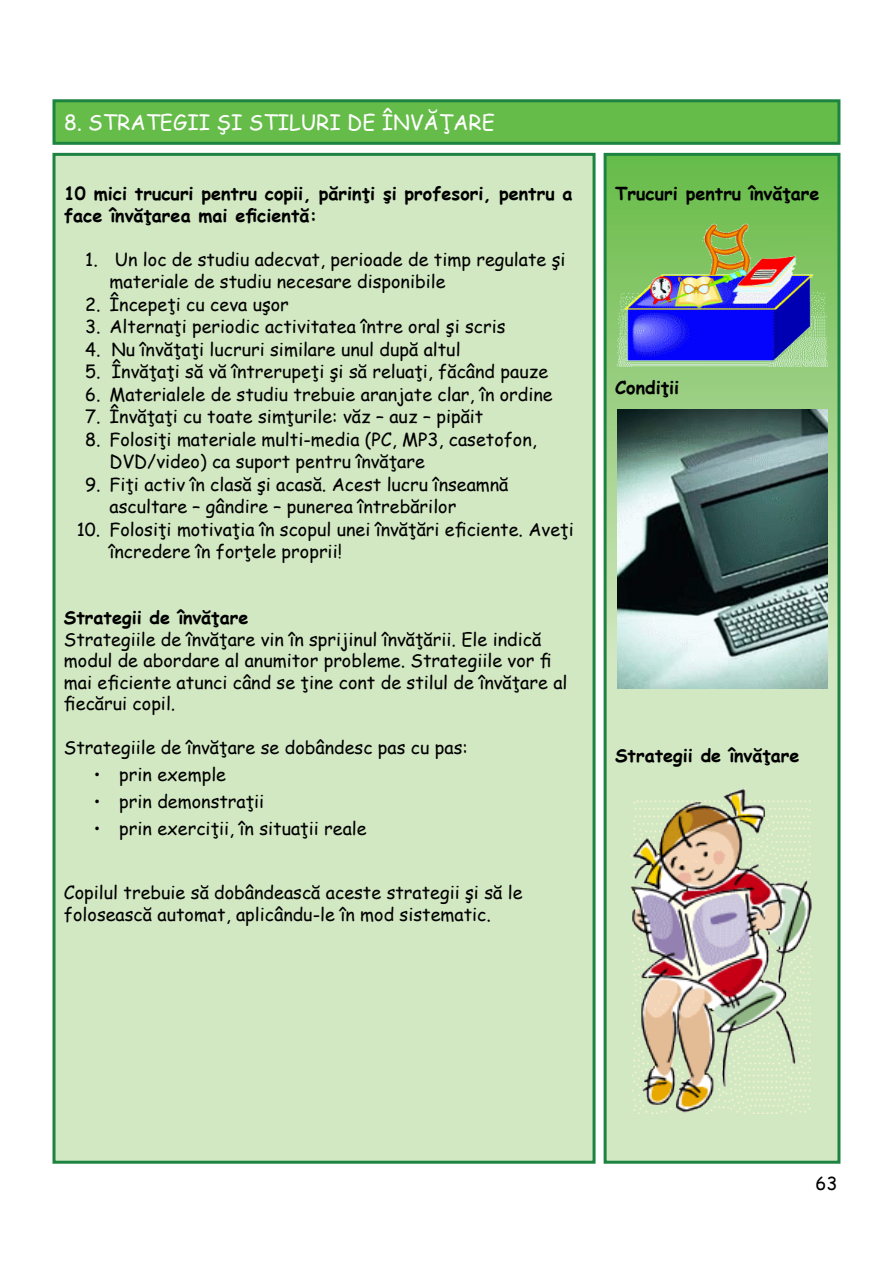
<style>
.page{position:relative;width:893px;height:1263px;background:#fff}
.page>*{position:absolute;margin:0;border:0;box-sizing:border-box;transform-origin:0 0}
.t1{font:21px "Comic Sans MS";color:#fff}
.t2{font:18px/22.5px "Comic Sans MS";color:#000}
.t3{font:700 18px/21.6px "Comic Sans MS";color:#000}
</style>
<div class="page">
<div style="left:54px;top:101px;width:785px;height:42px;background:#65bc49"></div>
<div style="left:52px;top:99px;width:788px;height:46px;border:3px solid #1c8341"></div>
<svg style="left:608px;top:157px;width:228px;height:1003px;background:#b5dba2"></svg>
<div style="left:604px;top:153px;width:236px;height:1011px;border:3px solid #1c8341"></div>
<div style="left:54px;top:154px;width:540px;height:1008px;background:#d2e8c3"></div>
<div style="left:52px;top:153px;width:544px;height:1011px;border:3px solid #1c8341"></div>
<img style="left:617px;top:214px;width:210px;height:152px">
<img style="left:617px;top:409px;width:210px;height:280px">
<img style="left:630px;top:788px;width:184px;height:325px">
<p class="t1" style="left:64px;top:107px;width:432px">8. STRATEGII ŞI STILURI DE ÎNVĂŢARE</p>
<p class="t3" style="left:64px;top:182px;width:510px">10 mici trucuri pentru copii, părinţi şi profesori, pentru a face învăţarea mai eficientă:</p>
<p class="t2" style="left:109px;top:247px;width:458px;text-indent:-24px">1. Un loc de studiu adecvat, perioade de timp regulate şi materiale de studiu necesare disponibile</p>
<p class="t2" style="left:85px;top:292px;width:205px">2. Începeţi cu ceva uşor</p>
<p class="t2" style="left:85px;top:315px;width:422px">3. Alternaţi periodic activitatea între oral şi scris</p>
<p class="t2" style="left:85px;top:337px;width:377px">4. Nu învăţaţi lucruri similare unul după altul</p>
<p class="t2" style="left:85px;top:360px;width:464px">5. Învăţaţi să vă întrerupeţi şi să reluaţi, făcând pauze</p>
<p class="t2" style="left:85px;top:382px;width:469px">6. Materialele de studiu trebuie aranjate clar, în ordine</p>
<p class="t2" style="left:85px;top:405px;width:400px">7. Învăţaţi cu toate simţurile: văz – auz – pipăit</p>
<p class="t2" style="left:109px;top:427px;width:429px;text-indent:-24px">8. Folosiţi materiale multi-media (PC, MP3, casetofon,<br>DVD/video) ca suport pentru învăţare</p>
<p class="t2" style="left:109px;top:472px;width:400px;text-indent:-24px">9. Fiţi activ în clasă şi acasă. Acest lucru înseamnă ascultare – gândire – punerea întrebărilor</p>
<p class="t2" style="left:109px;top:517px;width:466px;text-indent:-33px">10. Folosiţi motivaţia în scopul unei învăţări eficiente. Aveţi încredere în forţele proprii!</p>
<p class="t3" style="left:64px;top:606px;width:186px">Strategii de învăţare</p>
<p class="t2" style="left:64px;top:628px;width:505px;line-height:21.6px">Strategiile de învăţare vin în sprijinul învăţării. Ele indică modul de abordare al anumitor probleme. Strategiile vor fi mai eficiente atunci când se ţine cont de stilul de învăţare al fiecărui copil.</p>
<p class="t2" style="left:64px;top:735px;width:405px">Strategiile de învăţare se dobândesc pas cu pas:</p>
<p class="t2" style="left:94px;top:762px;width:134px">• prin exemple</p>
<p class="t2" style="left:94px;top:789px;width:172px">• prin demonstraţii</p>
<p class="t2" style="left:94px;top:816px;width:274px">• prin exerciţii, în situaţii reale</p>
<p class="t2" style="left:64px;top:881px;width:460px;line-height:21.6px">Copilul trebuie să dobândească aceste strategii şi să le folosească automat, aplicându-le în mod sistematic.</p>
<p class="t3" style="left:615px;top:182px;width:206px">Trucuri pentru învăţare</p>
<p class="t3" style="left:615px;top:376px;width:66px">Condiţii</p>
<p class="t3" style="left:615px;top:744px;width:186px">Strategii de învăţare</p>
<p class="t2" style="left:815px;top:1171px;width:23px">63</p>
</div>
